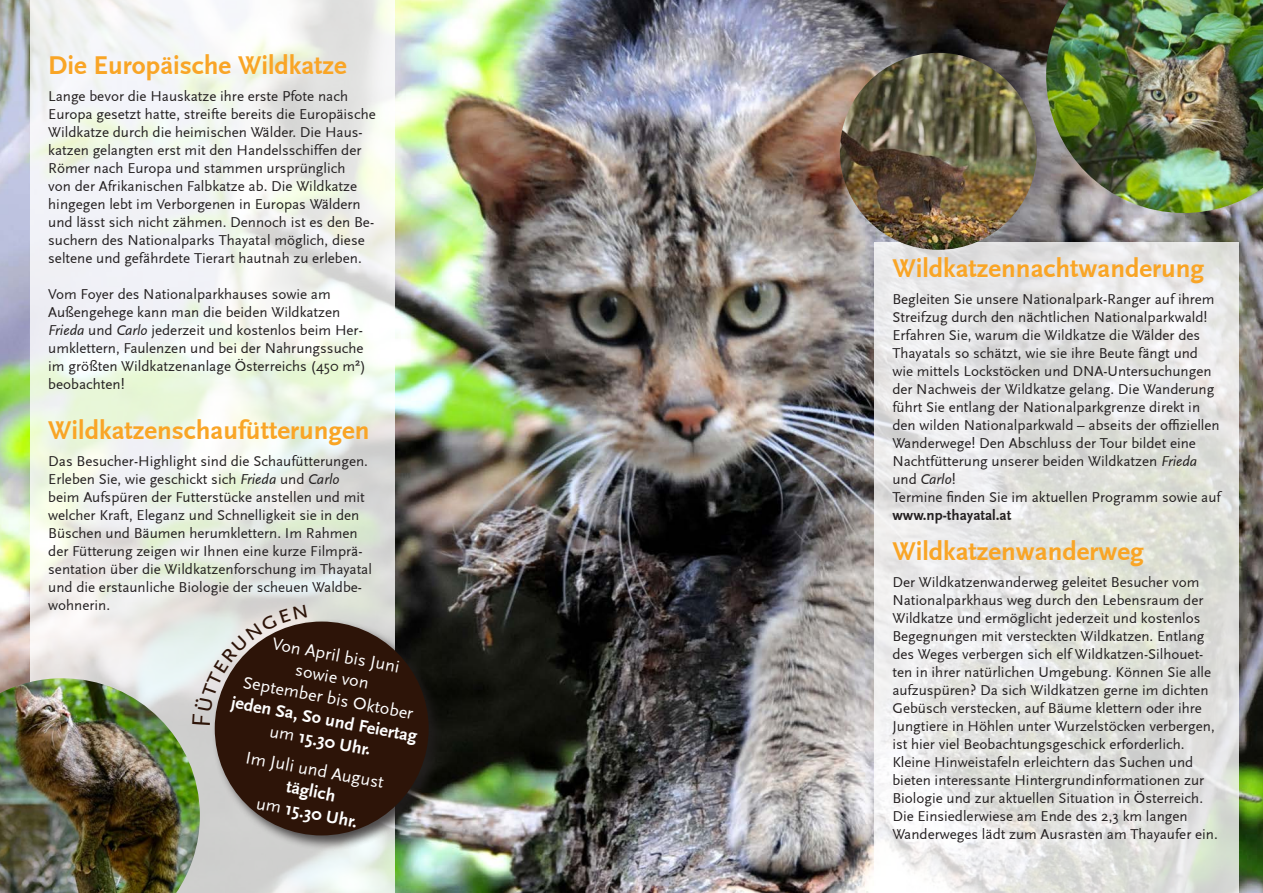
<style>
.page{position:relative;width:1263px;height:893px;background:#fff}
.page>*{position:absolute;margin:0;border:0;box-sizing:border-box;transform-origin:0 0}
.t1{font:700 27px "Scala Sans";color:#f9a526}
.t2{font:18px "Scala Sans";color:#fff}
.t3{font:700 18px "Scala Sans";color:#fff}
.t4{font:15px/18px "Scala Sans";color:#231f20}
.s1{font-style:italic}
.s2{font-weight:400}
.s3{font-weight:700}
</style>
<div class="page">
<img style="left:0;top:0;width:1263px;height:893px">
<svg style="left:31px;top:0;width:364px;height:893px"></svg>
<svg style="left:875px;top:242px;width:364px;height:651px"></svg>
<div style="left:212px;top:619px;width:232px;height:232px;background:#231f20;opacity:.75"></div>
<div style="left:215px;top:621px;width:214px;height:214px;background:#2d1408;border-radius:50%"></div>
<img style="left:0;top:678px;width:200px;height:215px">
<img style="left:1046px;top:0;width:217px;height:213px">
<img style="left:840px;top:53px;width:197px;height:197px;border-radius:98px">
<svg style="left:192px;top:605px;width:115px;height:120px"></svg>
<p class="t1" style="left:48px;top:51px;width:300px">Die Europäische Wildkatze</p>
<p class="t4" style="left:48px;top:87px;width:329px">Lange bevor die Hauskatze ihre erste Pfote nach Europa gesetzt hatte, streifte bereits die Europäische Wildkatze durch die heimischen Wälder. Die Haus&shy;katzen gelangten erst mit den Handelsschiffen der Römer nach Europa und stammen ursprünglich<br>von der Afrikanischen Falbkatze ab. Die Wildkatze hingegen lebt im Verborgenen in Europas Wäldern und lässt sich nicht zähmen. Dennoch ist es den Be&shy;suchern des Nationalparks Thayatal möglich, diese seltene und gefährdete Tierart hautnah zu erleben.</p>
<p class="t4" style="left:48px;top:285px;width:319px">Vom Foyer des Nationalparkhauses sowie am Außengehege kann man die beiden Wildkatzen <span class="s1">Frieda</span> und <span class="s1">Carlo</span> jederzeit und kostenlos beim Her&shy;umklettern, Faulenzen und bei der Nahrungssuche im größten Wildkatzenanlage Österreichs (450 m²) beobachten!</p>
<p class="t1" style="left:48px;top:416px;width:323px">Wildkatzenschaufütterungen</p>
<p class="t4" style="left:48px;top:452px;width:325px">Das Besucher-Highlight sind die Schaufütterungen.<br>Erleben Sie, wie geschickt sich <span class="s1">Frieda</span> und <span class="s1">Carlo </span>beim Aufspüren der Futterstücke anstellen und mit welcher Kraft, Eleganz und Schnelligkeit sie in den Büschen und Bäumen herumklettern. Im Rahmen der Fütterung zeigen wir Ihnen eine kurze Filmprä&shy;sentation über die Wildkatzenforschung im Thayatal und die erstaunliche Biologie der scheuen Waldbe&shy;wohnerin.</p>
<p class="t2" style="left:274px;top:634px;width:130px;rotate:10deg">Von April bis Juni</p>
<p class="t2" style="left:297px;top:660px;width:76px;rotate:10deg">sowie von</p>
<p class="t2" style="left:245px;top:673px;width:175px;rotate:10deg">September bis Oktober</p>
<p class="t3" style="left:233px;top:693px;width:190px;rotate:10deg">jeden Sa, So und Feiertag</p>
<p class="t3" style="left:271px;top:722px;width:104px;rotate:10deg"><span class="s2">um</span> 15.30 Uhr.</p>
<p class="t2" style="left:247px;top:748px;width:142px;rotate:10deg">Im Juli und August</p>
<p class="t3" style="left:288px;top:777px;width:51px;rotate:10deg">täglich</p>
<p class="t3" style="left:258px;top:794px;width:104px;rotate:10deg"><span class="s2">um</span> 15.30 Uhr.</p>
<p class="t1" style="left:892px;top:254px;width:313px">Wildkatzennachtwanderung</p>
<p class="t4" style="left:892px;top:290px;width:329px">Begleiten Sie unsere Nationalpark-Ranger auf ihrem Streifzug durch den nächtlichen Nationalparkwald!<br>Erfahren Sie, warum die Wildkatze die Wälder des Thayatals so schätzt, wie sie ihre Beute fängt und wie mittels Lockstöcken und DNA-Untersuchungen der Nachweis der Wildkatze gelang. Die Wanderung führt Sie entlang der Nationalparkgrenze direkt in den wilden Nationalparkwald – abseits der offiziellen Wanderwege! Den Abschluss der Tour bildet eine Nachtfütterung unserer beiden Wildkatzen <span class="s1">Frieda </span>und <span class="s1">Carlo</span>!</p>
<p class="t4" style="left:892px;top:488px;width:330px">Termine finden Sie im aktuellen Programm sowie auf <span class="s3">www.np-thayatal.at</span></p>
<p class="t1" style="left:892px;top:537px;width:253px">Wildkatzenwanderweg</p>
<p class="t4" style="left:892px;top:573px;width:327px">Der Wildkatzenwanderweg geleitet Besucher vom Nationalparkhaus weg durch den Lebensraum der Wildkatze und ermöglicht jederzeit und kostenlos Begegnungen mit versteckten Wildkatzen. Entlang des Weges verbergen sich elf Wildkatzen-Silhouet&shy;ten in ihrer natürlichen Umgebung. Können Sie alle aufzuspüren? Da sich Wildkatzen gerne im dichten Gebüsch verstecken, auf Bäume klettern oder ihre Jungtiere in Höhlen unter Wurzelstöcken verbergen, ist hier viel Beobachtungsgeschick erforderlich.<br>Kleine Hinweistafeln erleichtern das Suchen und bieten interessante Hintergrundinformationen zur Biologie und zur aktuellen Situation in Österreich.<br>Die Einsiedlerwiese am Ende des 2,3 km langen Wanderweges lädt zum Ausrasten am Thayaufer ein.</p>
</div>
